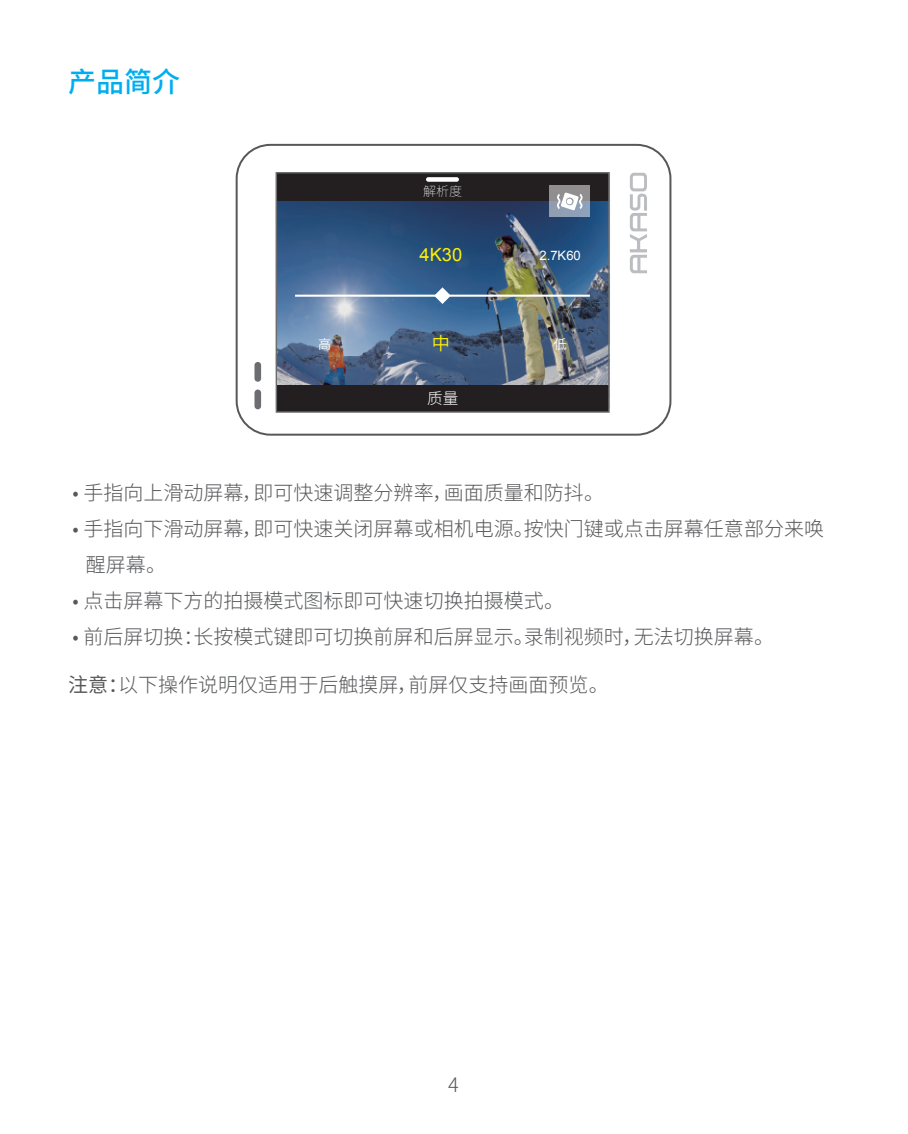
<style>
.page{position:relative;width:908px;height:1134px;background:#fff}
.page>*{position:absolute;margin:0;border:0;box-sizing:border-box;transform-origin:0 0}
.t1{font:500 28px "Source Han Sans CN";color:#00aeef}
.t2{font:300 20px/36px "Source Han Sans CN";color:#57585a}
.t3{font:18.4px "Arial";color:#fff101}
.t4{font:18.4px "Source Han Sans CN";color:#fff101}
.t5{font:300 15.6px "Source Han Sans CN";color:#fff}
.t6{font:13.2px "Arial";color:#fff}
.t7{font:200 13.2px "Source Han Sans CN";color:#fff}
.t8{font:13.2px "Source Han Sans CN";color:#fff}
.s1{font-weight:400}
</style>
<div class="page">
<img style="left:277px;top:174px;width:330px;height:237px">
<svg style="left:549px;top:186px;width:41px;height:31px"></svg>
<svg style="left:555px;top:192px;width:28px;height:19px"></svg>
<hr style="left:295px;top:295px;width:294px;height:2px;background:#fff">
<svg style="left:434px;top:287px;width:16px;height:17px"></svg>
<div style="left:426px;top:177px;width:33px;height:5px;background:#fff;border-radius:2px"></div>
<div style="left:235px;top:144px;width:436px;height:292px;border:2px solid #57585a;border-radius:34px"></div>
<div style="left:275px;top:172px;width:334px;height:241px;border:1px solid #6c6d70"></div>
<div style="left:254px;top:362px;width:7px;height:20px;background:#6c6d70;border-radius:3px"></div>
<div style="left:254px;top:389px;width:7px;height:20px;background:#6c6d70;border-radius:3px"></div>
<svg style="left:630px;top:173px;width:16px;height:100px"></svg>
<h1 class="t1" style="left:68px;top:66px;width:113px">产品简介</h1>
<p class="t7" style="left:423px;top:184px;width:41px">解析度</p>
<p class="t3" style="left:419px;top:243px;width:44px">4K30</p>
<p class="t6" style="left:539px;top:247px;width:43px">2.7K60</p>
<p class="t4" style="left:431px;top:333px;width:20px">中</p>
<p class="t5" style="left:427px;top:389px;width:33px">质量</p>
<p class="t8" style="left:318px;top:336px;width:15px">高</p>
<p class="t8" style="left:553px;top:336px;width:15px">低</p>
<p class="t2" style="left:72px;top:475px;width:533px">• 手指向上滑动屏幕，即可快速调整分辨率，画面质量和防抖。</p>
<p class="t2" style="left:86px;top:511px;width:739px;text-indent:-13px">• 手指向下滑动屏幕，即可快速关闭屏幕或相机电源。按快门键或点击屏幕任意部分来唤醒屏幕。</p>
<p class="t2" style="left:72px;top:583px;width:493px">• 点击屏幕下方的拍摄模式图标即可快速切换拍摄模式。</p>
<p class="t2" style="left:72px;top:619px;width:703px">• 前后屏切换：长按模式键即可切换前屏和后屏显示。录制视频时，无法切换屏幕。</p>
<p class="t2" style="left:68px;top:667px;width:542px"><span class="s1">注意：</span>以下操作说明仅适用于后触摸屏，前屏仅支持画面预览。</p>
<p class="t2" style="left:448px;top:1067px;width:12px">4</p>
</div>
